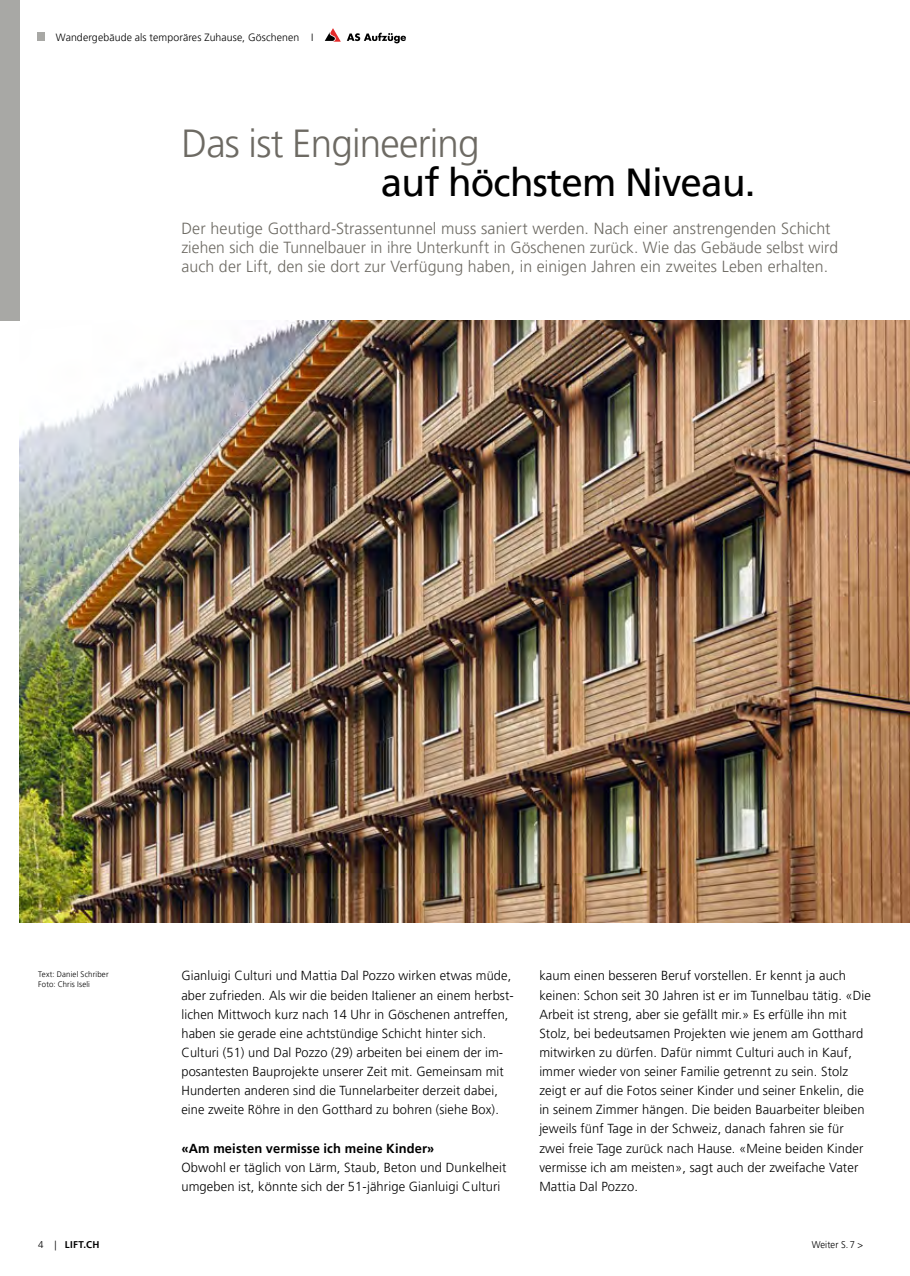
<style>
.page{position:relative;width:910px;height:1276px;background:#fff}
.page>*{position:absolute;margin:0;border:0;box-sizing:border-box;transform-origin:0 0}
.t1{font:39px "Frutiger LT Pro";letter-spacing:-.02em;color:#000}
.t2{font:300 39px "Frutiger LT Pro";letter-spacing:-.02em;color:#6d6a63}
.t3{font:300 16.05px/19.2px "Frutiger LT Pro";letter-spacing:.005em;color:#6d6a63}
.t4{font:300 13.05px/19.2px "Frutiger LT Pro";letter-spacing:.01em;color:#000}
.t5{font:700 13.05px "Frutiger LT Pro";letter-spacing:.01em;color:#000}
.t6{font:300 10.5px "Frutiger LT Pro";letter-spacing:.01em;color:#000}
.t7{font:300 9.75px "Frutiger LT Pro";letter-spacing:.01em;color:#000;scale:.96 1}
.t8{font:700 9.75px "Frutiger LT Pro";letter-spacing:.03em;color:#000}
.t9{font:300 7.95px/10.6px "Frutiger LT Pro";letter-spacing:.02em;color:#000}
.s1{font-weight:300}
</style>
<div class="page">
<img style="left:19px;top:320px;width:891px;height:603px">
<div style="left:0;top:0;width:19px;height:320px;background:#a8a8a5"></div>
<div style="left:37px;top:33px;width:7px;height:8px;background:#a8a8a5"></div>
<svg style="left:325px;top:28px;width:16px;height:14px"></svg>
<svg style="left:347px;top:33px;width:59px;height:10px"></svg>
<p class="t6" style="left:56px;top:31px;width:259px">Wandergebäude als temporäres Zuhause, Göschenen I</p>
<h1 class="t2" style="left:181px;top:121px;width:300px">Das ist Engineering</h1>
<h1 class="t1" style="left:381px;top:159px;width:376px">auf höchstem Niveau.</h1>
<p class="t3" style="left:181px;top:219px;width:658px">Der heutige Gotthard-Strassentunnel muss saniert werden. Nach einer anstrengenden Schicht ziehen sich die Tunnelbauer in ihre Unterkunft in Göschenen zurück. Wie das Gebäude selbst wird auch der Lift, den sie dort zur Verfügung haben, in einigen Jahren ein zweites Leben erhalten.</p>
<p class="t9" style="left:38px;top:968px;width:72px">Text: Daniel Schriber<br>Foto: Chris Iseli</p>
<p class="t8" style="left:38px;top:1239px;width:63px"><span class="s1">4 |</span> LIFT.CH</p>
<p class="t4" style="left:181px;top:966px;width:334px">Gianluigi Culturi und Mattia Dal Pozzo wirken etwas müde, aber zufrieden. Als wir die beiden Italiener an einem herbst&shy;lichen Mittwoch kurz nach 14 Uhr in Göschenen antreffen, haben sie gerade eine achtstündige Schicht hinter sich.<br>Culturi (51) und Dal Pozzo (29) arbeiten bei einem der im&shy;posantesten Bauprojekte unserer Zeit mit. Gemeinsam mit Hunderten anderen sind die Tunnelarbeiter derzeit dabei, eine zweite Röhre in den Gotthard zu bohren (siehe Box).</p>
<p class="t5" style="left:181px;top:1140px;width:255px">«Am meisten vermisse ich meine Kinder»</p>
<p class="t4" style="left:181px;top:1157px;width:327px">Obwohl er täglich von Lärm, Staub, Beton und Dunkelheit umgeben ist, könnte sich der 51-jährige Gianluigi Culturi</p>
<p class="t4" style="left:539px;top:966px;width:333px">kaum einen besseren Beruf vorstellen. Er kennt ja auch keinen: Schon seit 30 Jahren ist er im Tunnelbau tätig. «Die Arbeit ist streng, aber sie gefällt mir.» Es erfülle ihn mit Stolz, bei bedeutsamen Projekten wie jenem am Gotthard mitwirken zu dürfen. Dafür nimmt Culturi auch in Kauf, immer wieder von seiner Familie getrennt zu sein. Stolz zeigt er auf die Fotos seiner Kinder und seiner Enkelin, die in seinem Zimmer hängen. Die beiden Bauarbeiter bleiben jeweils fünf Tage in der Schweiz, danach fahren sie für zwei freie Tage zurück nach Hause. «Meine beiden Kinder vermisse ich am meisten», sagt auch der zweifache Vater Mattia Dal Pozzo.</p>
<p class="t7" style="left:812px;top:1239px;width:55px">Weiter S. 7 &gt;</p>
</div>
